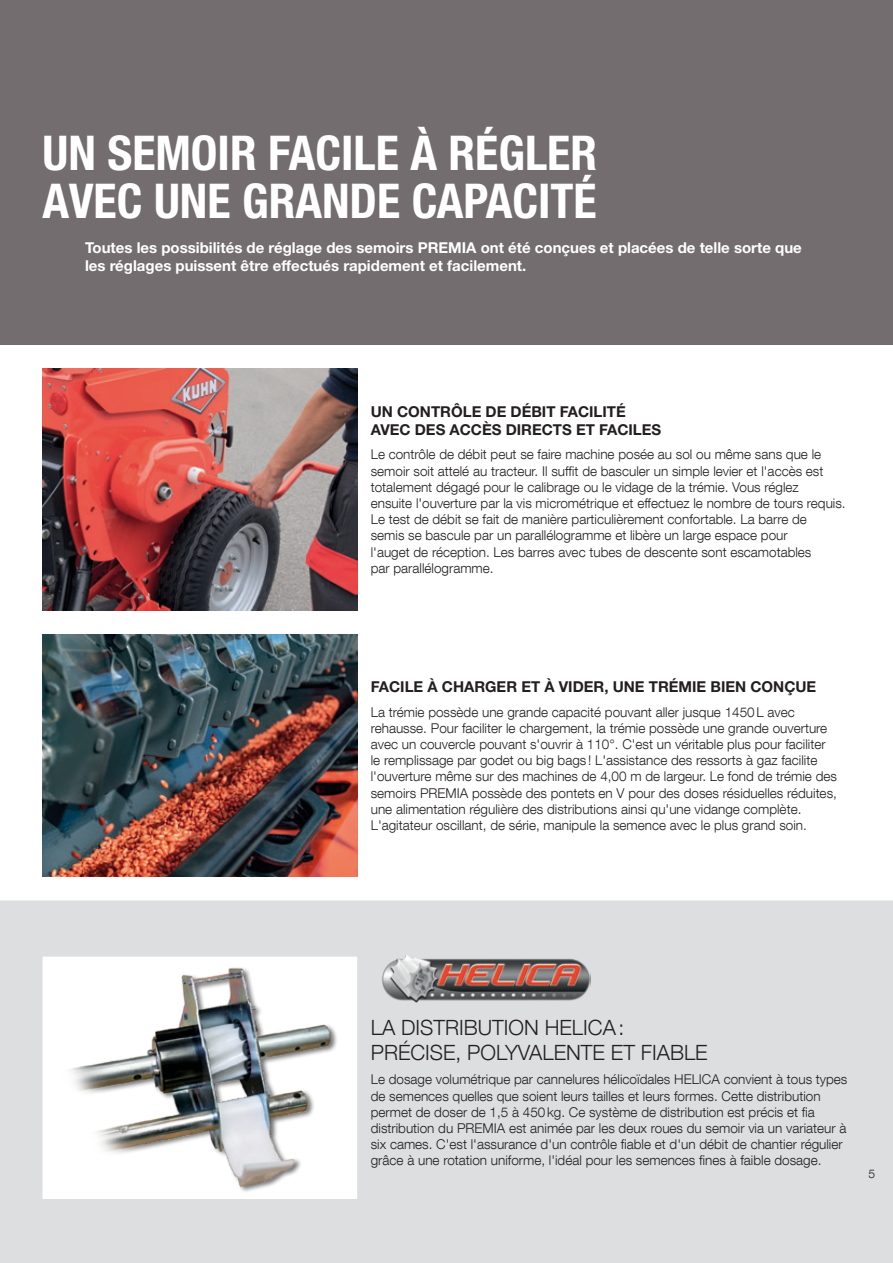
<style>
.page{position:relative;width:893px;height:1263px;background:#fff}
.page>*{position:absolute;margin:0;border:0;box-sizing:border-box;transform-origin:0 0}
.t1{font:700 condensed 48px/48px "Helvetica Neue LT Std";color:#fff}
.t2{font:300 21px/25.2px "Helvetica Neue LT Com";color:#231f20}
.t3{font:700 15px/18px "Helvetica Neue LT Std";color:#fff}
.t4{font:700 15px/18px "Helvetica Neue LT Std";color:#231f20}
.t5{font:300 13.5px/16.2px "Helvetica Neue LT Com";color:#231f20}
.t6{font:300 12px "Helvetica Neue LT Com";color:#231f20}
</style>
<div class="page">
<img style="left:43px;top:368px;width:314px;height:243px">
<img style="left:43px;top:634px;width:314px;height:243px">
<svg style="left:0;top:900px;width:893px;height:363px;fill:#dcdedf"></svg>
<img style="left:381px;top:954px;width:209px;height:48px">
<div style="left:0;top:0;width:893px;height:344px;background:#736d6f"></div>
<h1 class="t1" style="left:43px;top:129px;width:556px">UN SEMOIR FACILE À RÉGLER<br>AVEC UNE GRANDE CAPACITÉ</h1>
<p class="t3" style="left:85px;top:238px;width:718px">Toutes les possibilités de réglage des semoirs PREMIA ont été conçues et placées de telle sorte que les réglages puissent être effectués rapidement et facilement.</p>
<p class="t4" style="left:371px;top:402px;width:292px">UN CONTRÔLE DE DÉBIT FACILITÉ<br>AVEC DES ACCÈS DIRECTS ET FACILES</p>
<p class="t5" style="left:371px;top:446px;width:476px">Le contrôle de débit peut se faire machine posée au sol ou même sans que le semoir soit attelé au tracteur. Il suffit de basculer un simple levier et l'accès est totalement dégagé pour le calibrage ou le vidage de la trémie. Vous réglez<br>ensuite l'ouverture par la vis micrométrique et effectuez le nombre de tours requis.<br>Le test de débit se fait de manière particulièrement confortable. La barre de<br>semis se bascule par un parallélogramme et libère un large espace pour<br>l'auget de réception. Les barres avec tubes de descente sont escamotables<br>par parallélogramme.</p>
<p class="t4" style="left:371px;top:677px;width:447px">FACILE À CHARGER ET À VIDER, UNE TRÉMIE BIEN CONÇUE</p>
<p class="t5" style="left:371px;top:703px;width:468px">La trémie possède une grande capacité pouvant aller jusque 1450L avec rehausse. Pour faciliter le chargement, la trémie possède une grande ouverture avec un couvercle pouvant s'ouvrir à 110°. C'est un véritable plus pour faciliter le remplissage par godet ou big bags ! L'assistance des ressorts à gaz facilite l'ouverture même sur des machines de 4,00 m de largeur. Le fond de trémie des semoirs PREMIA possède des pontets en V pour des doses résiduelles réduites, une alimentation régulière des distributions ainsi qu'une vidange complète.<br>L'agitateur oscillant, de série, manipule la semence avec le plus grand soin.</p>
<h2 class="t2" style="left:371px;top:1014px;width:338px">LA DISTRIBUTION HELICA:<br>PRÉCISE, POLYVALENTE ET FIABLE</h2>
<p class="t5" style="left:371px;top:1071px;width:478px">Le dosage volumétrique par cannelures hélicoïdales HELICA convient à tous types de semences quelles que soient leurs tailles et leurs formes. Cette distribution permet de doser de 1,5 à 450kg. Ce système de distribution est précis et fia distribution du PREMIA est animée par les deux roues du semoir via un variateur à six cames. C'est l'assurance d'un contrôle fiable et d'un débit de chantier régulier grâce à une rotation uniforme, l'idéal pour les semences fines à faible dosage.</p>
<p class="t6" style="left:868px;top:1166px;width:8px">5</p>
</div>
